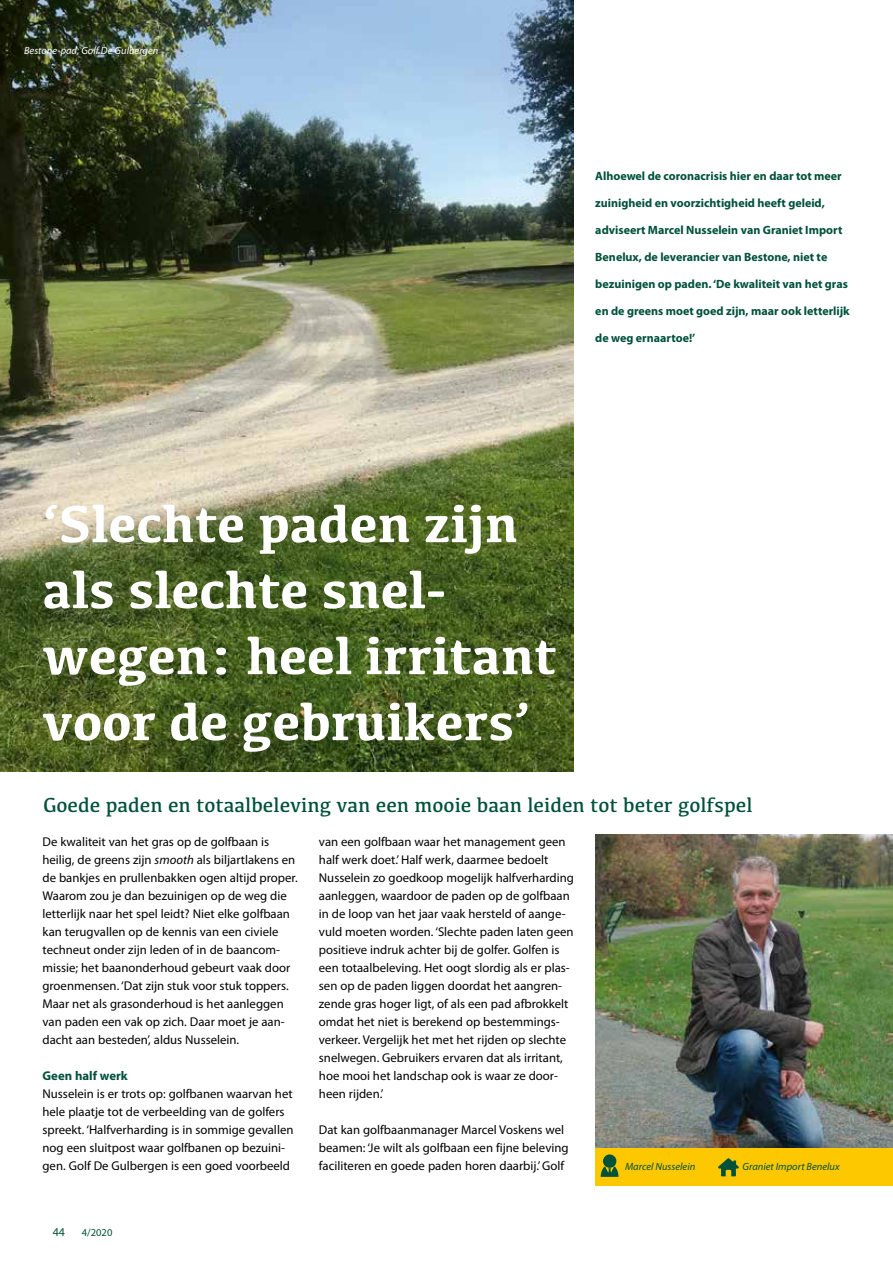
<style>
.page{position:relative;width:893px;height:1263px;background:#fff}
.page>*{position:absolute;margin:0;border:0;box-sizing:border-box;transform-origin:0 0}
.t1{font:700 54px/66px "Kefa";color:#fff}
.t2{font:21px "Kefa";color:#005139}
.t3{font:12.75px/18px "Myriad Pro";color:#000}
.t4{font:700 12.75px "Myriad Pro";color:#005139}
.t5{font:700 12px "Myriad Pro";color:#005139}
.t6{font:12px "Myriad Pro";color:#005139}
.t7{font:italic 10.5px "Myriad Pro";color:#005139}
.t8{font:italic 10.5px "Myriad Pro";color:#fff}
.t9{font:10.5px "Myriad Pro";color:#005139}
.s1{font-style:italic}
</style>
<div class="page">
<img style="left:0;top:0;width:573px;height:771px">
<img style="left:595px;top:834px;width:298px;height:315px">
<div style="left:595px;top:1149px;width:298px;height:37px;background:#fec800"></div>
<svg style="left:601px;top:1166px;width:17px;height:11px"></svg>
<div style="left:603px;top:1154px;width:13px;height:14px;background:#005139;border-radius:50%"></div>
<svg style="left:718px;top:1158px;width:21px;height:18px"></svg>
<p class="t8" style="left:24px;top:44px;width:136px">Bestone-pad, Golf De Gulbergen</p>
<p class="t5" style="left:595px;top:168px;width:248px">Alhoewel de coronacrisis hier en daar tot meer</p>
<p class="t5" style="left:595px;top:195px;width:231px">zuinigheid en voorzichtigheid heeft geleid,</p>
<p class="t5" style="left:595px;top:222px;width:249px">adviseert Marcel Nusselein van Graniet Import</p>
<p class="t5" style="left:595px;top:249px;width:233px">Benelux, de leverancier van Bestone, niet te</p>
<p class="t5" style="left:595px;top:276px;width:254px">bezuinigen op paden. ‘De kwaliteit van het gras</p>
<p class="t5" style="left:595px;top:303px;width:256px">en de greens moet goed zijn, maar ook letterlijk</p>
<p class="t5" style="left:595px;top:330px;width:102px">de weg ernaartoe!’</p>
<h1 class="t1" style="left:43px;top:488px;width:516px">‘Slechte paden zijn als slechte snel&shy;wegen: heel irritant voor de gebruikers’</h1>
<h2 class="t2" style="left:43px;top:791px;width:711px">Goede paden en totaalbeleving van een mooie baan leiden tot beter golfspel</h2>
<p class="t3" style="left:43px;top:833px;width:257px">De kwaliteit van het gras op de golfbaan is heilig, de greens zijn <span class="s1">smooth</span> als biljartlakens en de bankjes en prullenbakken ogen altijd proper.<br>Waarom zou je dan bezuinigen op de weg die letterlijk naar het spel leidt? Niet elke golfbaan kan terugvallen op de kennis van een civiele techneut onder zijn leden of in de baancom&shy;missie; het baanonderhoud gebeurt vaak door groenmensen. ‘Dat zijn stuk voor stuk toppers.<br>Maar net als grasonderhoud is het aanleggen van paden een vak op zich. Daar moet je aan&shy;dacht aan besteden’, aldus Nusselein.</p>
<p class="t4" style="left:43px;top:1067px;width:87px">Geen half werk</p>
<p class="t3" style="left:43px;top:1085px;width:252px">Nusselein is er trots op: golfbanen waarvan het hele plaatje tot de verbeelding van de golfers spreekt. ‘Halfverharding is in sommige gevallen nog een sluitpost waar golfbanen op bezuini&shy;gen. Golf De Gulbergen is een goed voorbeeld</p>
<p class="t3" style="left:319px;top:833px;width:256px">van een golfbaan waar het management geen half werk doet.’ Half werk, daarmee bedoelt Nusselein zo goedkoop mogelijk halfverharding aanleggen, waardoor de paden op de golfbaan in de loop van het jaar vaak hersteld of aange&shy;vuld moeten worden. ‘Slechte paden laten geen positieve indruk achter bij de golfer. Golfen is een totaalbeleving. Het oogt slordig als er plas&shy;sen op de paden liggen doordat het aangren&shy;zende gras hoger ligt, of als een pad afbrokkelt omdat het niet is berekend op bestemmings&shy;verkeer. Vergelijk het met het rijden op slechte snelwegen. Gebruikers ervaren dat als irritant, hoe mooi het landschap ook is waar ze door&shy;heen rijden.’</p>
<p class="t3" style="left:319px;top:1121px;width:251px">Dat kan golfbaanmanager Marcel Voskens wel beamen: ‘Je wilt als golfbaan een fijne beleving faciliteren en goede paden horen daarbij.’ Golf</p>
<p class="t6" style="left:53px;top:1224px;width:14px">44</p>
<p class="t9" style="left:82px;top:1226px;width:32px">4/2020</p>
<p class="t7" style="left:625px;top:1160px;width:72px">Marcel Nusselein</p>
<p class="t7" style="left:743px;top:1160px;width:99px">Graniet Import Benelux</p>
</div>
